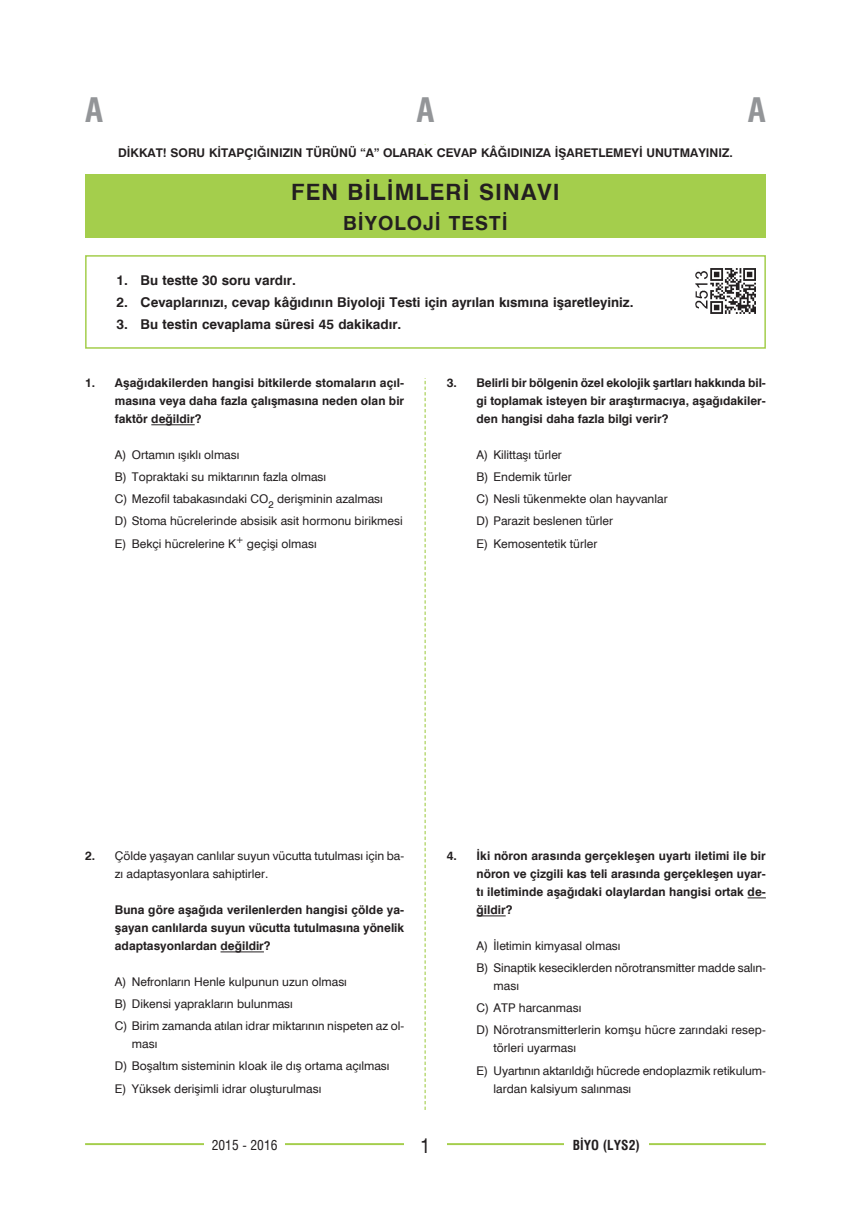
<style>
.page{position:relative;width:851px;height:1212px;background:#fff}
.page>*{position:absolute;margin:0;border:0;box-sizing:border-box;transform-origin:0 0}
.t1{font:700 condensed 33px "Swiss 721 BT";color:#939598}
.t2{font:700 22.5px "Swiss 721 BT";letter-spacing:.05em;color:#231f20}
.t3{font:700 19.5px "Swiss 721 BT";letter-spacing:.05em;color:#231f20}
.t4{font:condensed 19.5px "Swiss 721 BT";color:#231f20}
.t5{font:700 13.5px "Swiss 721 BT";color:#231f20}
.t6{font:700 condensed 13.5px "Swiss 721 BT";color:#231f20}
.t7{font:condensed 13.5px "Swiss 721 BT";color:#231f20}
.TC__ABCDE___BIO{font:12px/18px "Swiss 721 BT";color:#231f20}
.TS__BOLD___BIO{font:700 12px/18px "Swiss 721 BT";color:#231f20;text-align:justify}
.TS__PLAIN___BIO{font:12px/18px "Swiss 721 BT";color:#231f20}
.s1{font-weight:700}
</style>
<div class="page">
<svg style="left:424px;top:378px;width:1px;height:732px"></svg>
<hr style="left:85px;top:1143px;width:680px;height:2px;background:#a4ce4c">
<div style="left:563px;top:1134px;width:85px;height:22px;background:#fff"></div>
<div style="left:204px;top:1134px;width:81px;height:22px;background:#fff"></div>
<div style="left:404px;top:1134px;width:42px;height:22px;background:#fff"></div>
<hr style="left:151px;top:424px;width:44px;height:1px;background:#231f20">
<hr style="left:220px;top:951px;width:44px;height:1px;background:#231f20">
<svg style="left:747px;top:897px;width:18px;height:1px"></svg>
<svg style="left:476px;top:915px;width:29px;height:1px"></svg>
<div style="left:85px;top:255px;width:680px;height:94px;border:2px solid #a4ce4c"></div>
<div style="left:85px;top:174px;width:680px;height:64px;background:#a4ce4c"></div>
<img style="left:695px;top:268px;width:60px;height:46px">
<h1 class="t1" style="left:85px;top:90px;width:20px">A</h1>
<h1 class="t1" style="left:416px;top:90px;width:20px">A</h1>
<h1 class="t1" style="left:747px;top:90px;width:20px">A</h1>
<p class="TS__BOLD___BIO" style="left:118px;top:143px;width:616px">DİKKAT! SORU KİTAPÇIĞINIZIN TÜRÜNÜ “A” OLARAK CEVAP KÂĞIDINIZA İŞARETLEMEYİ UNUTMAYINIZ.</p>
<p class="t2" style="left:291px;top:178px;width:270px">FEN BİLİMLERİ SINAVI</p>
<p class="t3" style="left:343px;top:211px;width:166px">BİYOLOJİ TESTİ</p>
<p class="t5" style="left:116px;top:272px;width:181px">1. Bu testte 30 soru vardır.</p>
<p class="t5" style="left:116px;top:294px;width:518px">2. Cevaplarınızı, cevap kâğıdının Biyoloji Testi için ayrılan kısmına işaretleyiniz.</p>
<p class="t5" style="left:116px;top:316px;width:286px">3. Bu testin cevaplama süresi 45 dakikadır.</p>
<p class="TS__BOLD___BIO" style="left:115px;top:373px;width:291px;text-indent:-30px">1. Aşağıdakilerden hangisi bitkilerde stomaların açıl&shy;masına veya daha fazla çalışmasına neden olan bir faktör değildir?</p>
<p class="TC__ABCDE___BIO" style="left:115px;top:445px;width:126px">A) Ortamın ışıklı olması</p>
<p class="TC__ABCDE___BIO" style="left:115px;top:467px;width:213px">B) Topraktaki su miktarının fazla olması</p>
<p class="TC__ABCDE___BIO" style="left:115px;top:490px;width:269px">C) Mezofil tabakasındaki CO<sub>2</sub> derişminin azalması</p>
<p class="TC__ABCDE___BIO" style="left:115px;top:512px;width:289px">D) Stoma hücrelerinde absisik asit hormonu birikmesi</p>
<p class="TC__ABCDE___BIO" style="left:115px;top:534px;width:203px">E) Bekçi hücrelerine K<sup>+</sup> geçişi olması</p>
<p class="TS__BOLD___BIO" style="left:476px;top:373px;width:291px;text-indent:-30px">3. Belirli bir bölgenin özel ekolojik şartları hakkında bil&shy;gi toplamak isteyen bir araştırmacıya, aşağıdakiler&shy;den hangisi daha fazla bilgi verir?</p>
<p class="TC__ABCDE___BIO" style="left:476px;top:445px;width:87px">A) Kilittaşı türler</p>
<p class="TC__ABCDE___BIO" style="left:476px;top:467px;width:97px">B) Endemik türler</p>
<p class="TC__ABCDE___BIO" style="left:476px;top:490px;width:192px">C) Nesli tükenmekte olan hayvanlar</p>
<p class="TC__ABCDE___BIO" style="left:476px;top:512px;width:138px">D) Parazit beslenen türler</p>
<p class="TC__ABCDE___BIO" style="left:476px;top:534px;width:122px">E) Kemosentetik türler</p>
<p class="TS__PLAIN___BIO" style="left:115px;top:846px;width:291px;text-indent:-30px"><span class="s1">2.</span> Çölde yaşayan canlılar suyun vücutta tutulması için ba&shy;zı adaptasyonlara sahiptirler.</p>
<p class="TS__BOLD___BIO" style="left:115px;top:900px;width:291px">Buna göre aşağıda verilenlerden hangisi çölde ya&shy;şayan canlılarda suyun vücutta tutulmasına yönelik adaptasyonlardan değildir?</p>
<p class="TC__ABCDE___BIO" style="left:115px;top:972px;width:233px">A) Nefronların Henle kulpunun uzun olması</p>
<p class="TC__ABCDE___BIO" style="left:115px;top:994px;width:179px">B) Dikensi yaprakların bulunması</p>
<p class="TC__ABCDE___BIO" style="left:132px;top:1017px;width:274px;text-indent:-17px">C) Birim zamanda atılan idrar miktarının nispeten az ol&shy;ması</p>
<p class="TC__ABCDE___BIO" style="left:115px;top:1057px;width:276px">D) Boşaltım sisteminin kloak ile dış ortama açılması</p>
<p class="TC__ABCDE___BIO" style="left:115px;top:1079px;width:208px">E) Yüksek derişimli idrar oluşturulması</p>
<p class="TS__BOLD___BIO" style="left:476px;top:846px;width:291px;text-indent:-30px">4. İki nöron arasında gerçekleşen uyartı iletimi ile bir nöron ve çizgili kas teli arasında gerçekleşen uyar&shy;tı iletiminde aşağıdaki olaylardan hangisi ortak de&shy;ğildir?</p>
<p class="TC__ABCDE___BIO" style="left:476px;top:936px;width:145px">A) İletimin kimyasal olması</p>
<p class="TC__ABCDE___BIO" style="left:493px;top:958px;width:274px;text-indent:-17px">B) Sinaptik keseciklerden nörotransmitter madde salın&shy;ması</p>
<p class="TC__ABCDE___BIO" style="left:476px;top:999px;width:106px">C) ATP harcanması</p>
<p class="TC__ABCDE___BIO" style="left:493px;top:1021px;width:274px;text-indent:-17px">D) Nörotransmitterlerin komşu hücre zarındaki resep&shy;törleri uyarması</p>
<p class="TC__ABCDE___BIO" style="left:493px;top:1061px;width:274px;text-indent:-17px">E) Uyartının aktarıldığı hücrede endoplazmik retikulum&shy;lardan kalsiyum salınması</p>
<p class="t7" style="left:212px;top:1137px;width:67px">2015 - 2016</p>
<p class="t4" style="left:420px;top:1134px;width:11px">1</p>
<p class="t6" style="left:572px;top:1137px;width:69px">BİYO (LYS2)</p>
</div>
